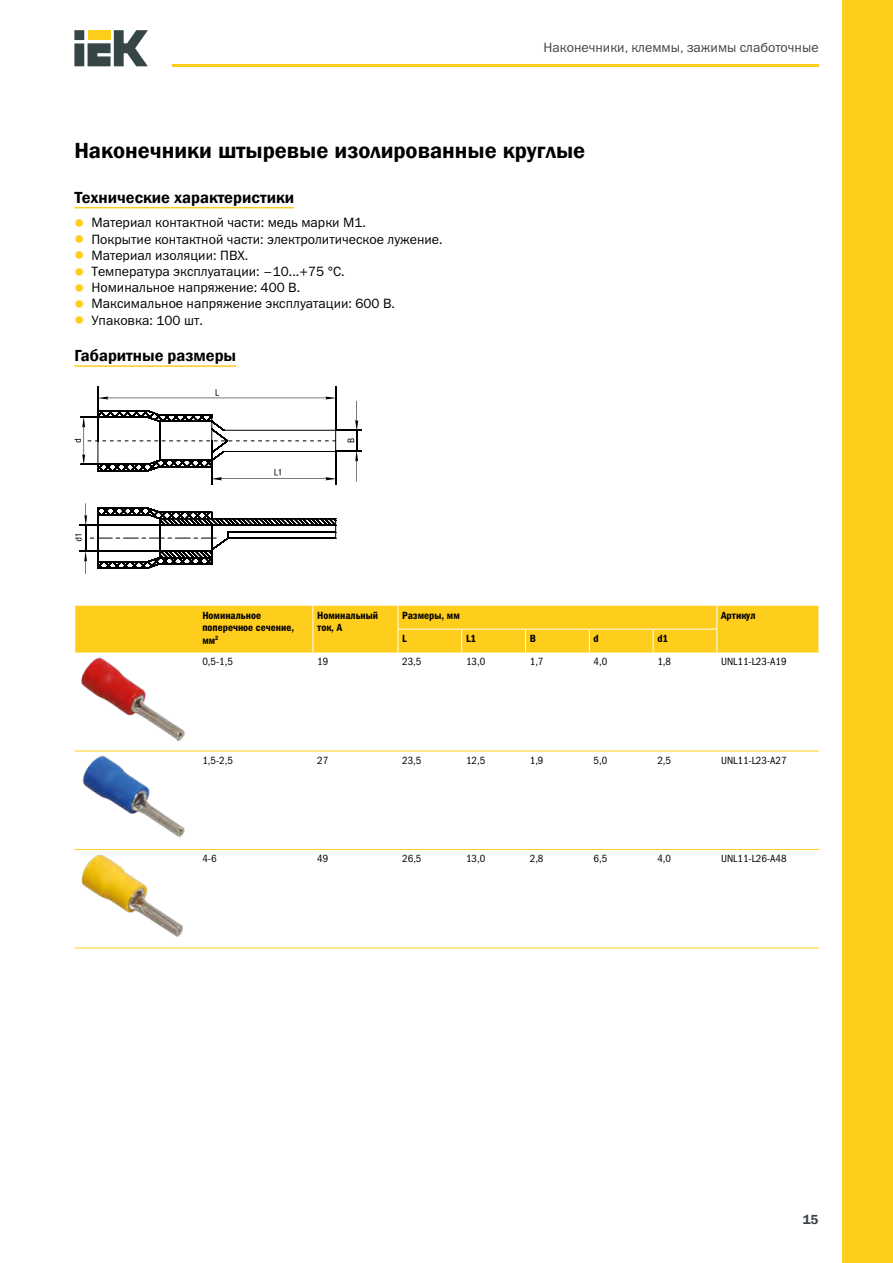
<style>
.page{position:relative;width:893px;height:1263px;background:#fff}
.page>*{position:absolute;margin:0;border:0;box-sizing:border-box;transform-origin:0 0}
.t1{font:600 22.5px "Franklin Gothic";color:#000}
.t2{font:600 16.5px "Franklin Gothic";color:#000}
.t3{font:13.5px "Franklin Gothic Book C";color:#000}
.t4{font:13.5px "Franklin Gothic Book C";color:#3c4346}
.t5{font:600 13.5px "Franklin Gothic";color:#3c4346}
.t6{font:10.5px "Franklin Gothic Book Cond C";color:#000}
.t7{font:10.5px/12.6px "Franklin Gothic Demi Cond C";color:#000}
.s1{color:#ffcd1c}
</style>
<div class="page">
<hr style="left:172px;top:64px;width:647px;height:2px;background:#ffcd1c">
<div style="left:842px;top:0;width:51px;height:1263px;background:#ffcd1c"></div>
<svg style="left:74px;top:30px;width:74px;height:36px"></svg>
<hr style="left:74px;top:207px;width:220px;height:1px;background:#ffcd1c">
<hr style="left:74px;top:365px;width:162px;height:2px;background:#ffcd1c">
<hr style="left:335px;top:387px;width:1px;height:43px;background:#000">
<hr style="left:98px;top:387px;width:1px;height:54px;background:#000">
<svg style="left:74px;top:389px;width:288px;height:95px"></svg>
<svg style="left:75px;top:503px;width:261px;height:71px"></svg>
<hr style="left:107px;top:396px;width:219px;height:3px;background:#000">
<hr style="left:221px;top:477px;width:105px;height:3px;background:#000">
<hr style="left:82px;top:427px;width:3px;height:28px;background:#000">
<hr style="left:75px;top:751px;width:123px;height:1px;background:#ffcd1c">
<hr style="left:198px;top:751px;width:115px;height:1px;background:#ffcd1c">
<hr style="left:313px;top:751px;width:85px;height:1px;background:#ffcd1c">
<hr style="left:398px;top:751px;width:64px;height:1px;background:#ffcd1c">
<hr style="left:462px;top:751px;width:63px;height:1px;background:#ffcd1c">
<hr style="left:525px;top:751px;width:64px;height:1px;background:#ffcd1c">
<hr style="left:589px;top:751px;width:64px;height:1px;background:#ffcd1c">
<hr style="left:653px;top:751px;width:64px;height:1px;background:#ffcd1c">
<hr style="left:717px;top:751px;width:102px;height:1px;background:#ffcd1c">
<hr style="left:75px;top:849px;width:123px;height:1px;background:#ffcd1c">
<hr style="left:198px;top:849px;width:115px;height:1px;background:#ffcd1c">
<hr style="left:313px;top:849px;width:85px;height:1px;background:#ffcd1c">
<hr style="left:398px;top:849px;width:64px;height:1px;background:#ffcd1c">
<hr style="left:462px;top:849px;width:63px;height:1px;background:#ffcd1c">
<hr style="left:525px;top:849px;width:64px;height:1px;background:#ffcd1c">
<hr style="left:589px;top:849px;width:64px;height:1px;background:#ffcd1c">
<hr style="left:653px;top:849px;width:64px;height:1px;background:#ffcd1c">
<hr style="left:717px;top:849px;width:102px;height:1px;background:#ffcd1c">
<hr style="left:75px;top:948px;width:123px;height:1px;background:#ffcd1c">
<hr style="left:198px;top:948px;width:115px;height:1px;background:#ffcd1c">
<hr style="left:313px;top:948px;width:85px;height:1px;background:#ffcd1c">
<hr style="left:398px;top:948px;width:64px;height:1px;background:#ffcd1c">
<hr style="left:462px;top:948px;width:63px;height:1px;background:#ffcd1c">
<hr style="left:525px;top:948px;width:64px;height:1px;background:#ffcd1c">
<hr style="left:589px;top:948px;width:64px;height:1px;background:#ffcd1c">
<hr style="left:653px;top:948px;width:64px;height:1px;background:#ffcd1c">
<hr style="left:717px;top:948px;width:102px;height:1px;background:#ffcd1c">
<div style="left:74px;top:606px;width:745px;height:46px;background:#ffcd1c"></div>
<hr style="left:398px;top:629px;width:64px;height:1px;background:#fff">
<hr style="left:462px;top:629px;width:63px;height:1px;background:#fff">
<hr style="left:525px;top:629px;width:64px;height:1px;background:#fff">
<hr style="left:589px;top:629px;width:64px;height:1px;background:#fff">
<hr style="left:653px;top:629px;width:64px;height:1px;background:#fff">
<img style="left:81px;top:657px;width:104px;height:85px">
<img style="left:82px;top:755px;width:103px;height:82px">
<img style="left:81px;top:854px;width:102px;height:83px">
<p class="t4" style="left:544px;top:40px;width:277px">Наконечники, клеммы, зажимы слаботочные</p>
<h1 class="t1" style="left:74px;top:137px;width:512px">Наконечники штыревые изолированные круглые</h1>
<p class="t2" style="left:74px;top:187px;width:221px">Технические характеристики</p>
<p class="t3" style="left:74px;top:215px;width:293px"><span class="s1">•</span> Материал контактной части: медь марки M1.</p>
<p class="t3" style="left:74px;top:231px;width:370px"><span class="s1">•</span> Покрытие контактной части: электролитическое лужение.</p>
<p class="t3" style="left:74px;top:248px;width:175px"><span class="s1">•</span> Материал изоляции: ПВХ.</p>
<p class="t3" style="left:74px;top:264px;width:272px"><span class="s1">•</span> Температура эксплуатации: –10...+75 °C.</p>
<p class="t3" style="left:74px;top:280px;width:227px"><span class="s1">•</span> Номинальное напряжение: 400 В.</p>
<p class="t3" style="left:74px;top:296px;width:322px"><span class="s1">•</span> Максимальное напряжение эксплуатации: 600 В.</p>
<p class="t3" style="left:74px;top:312px;width:130px"><span class="s1">•</span> Упаковка: 100 шт.</p>
<p class="t2" style="left:74px;top:345px;width:163px">Габаритные размеры</p>
<p class="t7" style="left:202px;top:608px;width:93px">Номинальное поперечное сечение, мм<sup>2</sup></p>
<p class="t7" style="left:317px;top:608px;width:63px">Номинальный ток, А</p>
<p class="t7" style="left:402px;top:608px;width:59px">Размеры, мм</p>
<p class="t7" style="left:721px;top:608px;width:36px">Артикул</p>
<p class="t7" style="left:402px;top:632px;width:6px">L</p>
<p class="t7" style="left:466px;top:632px;width:12px">L1</p>
<p class="t7" style="left:530px;top:632px;width:8px">B</p>
<p class="t7" style="left:594px;top:632px;width:7px">d</p>
<p class="t7" style="left:657px;top:632px;width:12px">d1</p>
<p class="t6" style="left:202px;top:656px;width:32px">0,5-1,5</p>
<p class="t6" style="left:317px;top:656px;width:13px">19</p>
<p class="t6" style="left:402px;top:656px;width:21px">23,5</p>
<p class="t6" style="left:466px;top:656px;width:21px">13,0</p>
<p class="t6" style="left:530px;top:656px;width:15px">1,7</p>
<p class="t6" style="left:594px;top:656px;width:15px">4,0</p>
<p class="t6" style="left:657px;top:656px;width:15px">1,8</p>
<p class="t6" style="left:721px;top:656px;width:67px">UNL11-L23-A19</p>
<p class="t6" style="left:202px;top:754px;width:32px">1,5-2,5</p>
<p class="t6" style="left:317px;top:754px;width:13px">27</p>
<p class="t6" style="left:402px;top:754px;width:21px">23,5</p>
<p class="t6" style="left:466px;top:754px;width:21px">12,5</p>
<p class="t6" style="left:530px;top:754px;width:15px">1,9</p>
<p class="t6" style="left:594px;top:754px;width:15px">5,0</p>
<p class="t6" style="left:657px;top:754px;width:15px">2,5</p>
<p class="t6" style="left:721px;top:754px;width:67px">UNL11-L23-A27</p>
<p class="t6" style="left:202px;top:853px;width:16px">4-6</p>
<p class="t6" style="left:317px;top:853px;width:13px">49</p>
<p class="t6" style="left:402px;top:853px;width:21px">26,5</p>
<p class="t6" style="left:466px;top:853px;width:21px">13,0</p>
<p class="t6" style="left:530px;top:853px;width:15px">2,8</p>
<p class="t6" style="left:594px;top:853px;width:15px">6,5</p>
<p class="t6" style="left:657px;top:853px;width:15px">4,0</p>
<p class="t6" style="left:721px;top:853px;width:67px">UNL11-L26-A48</p>
<p class="t5" style="left:803px;top:1211px;width:17px">15</p>
</div>
